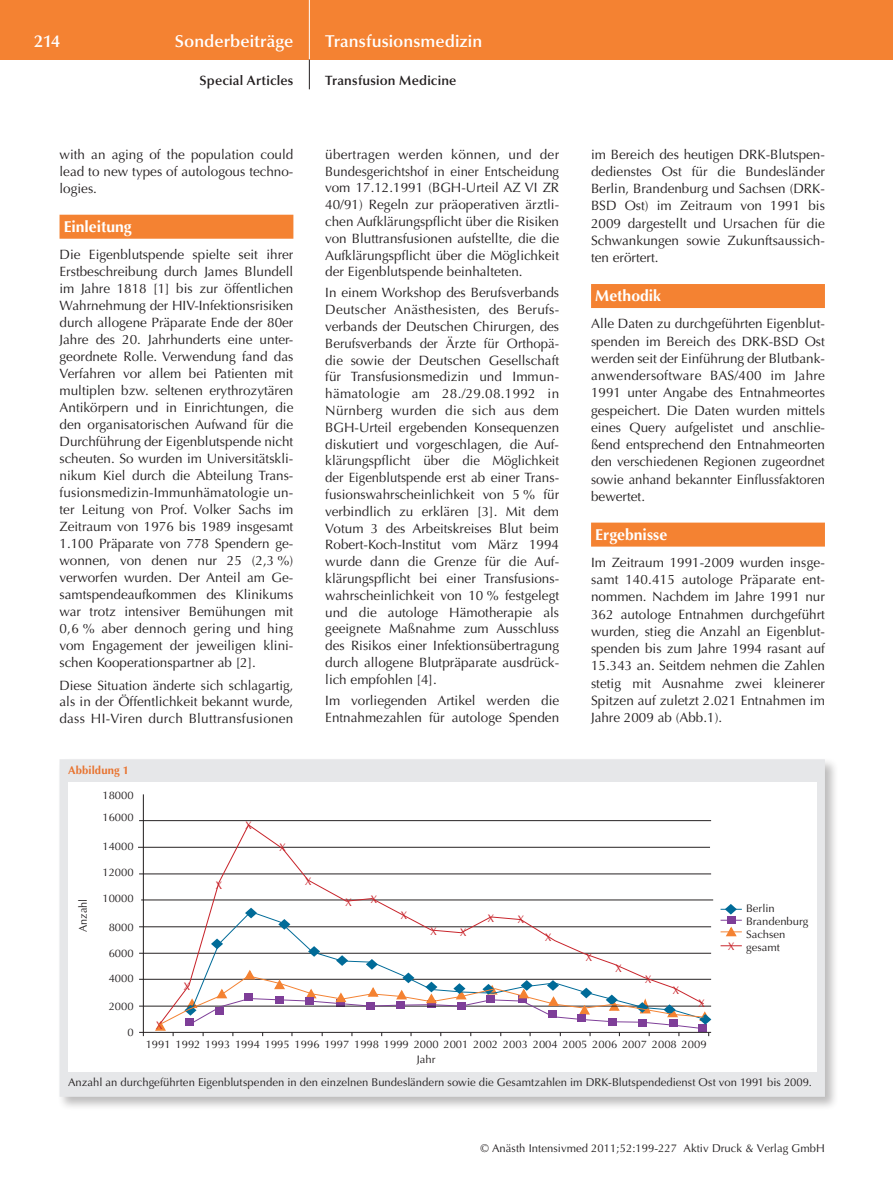
<style>
.page{position:relative;width:893px;height:1191px;background:#fff}
.page>*{position:absolute;margin:0;border:0;box-sizing:border-box;transform-origin:0 0}
.t1{font:600 17.25px "Optima";letter-spacing:.005em;color:#fff}
.t2{font:700 15.75px "Optima";color:#fff}
.t3{font:13.5px/16.8px "Optima";color:#231f20;text-align:justify}
.t4{font:600 13.5px "Optima";letter-spacing:.015em;color:#231f20}
.t5{font:11.25px "Optima";letter-spacing:.005em;color:#231f20}
.t6{font:700 11.25px "Optima";letter-spacing:.015em;color:#e8732f}
.t7{font:10.95px/14.4px "Optima";color:#231f20;text-align:center}
.t8{font:10.95px "Optima";color:#c8242b}
.s1{color:#c8242b}
</style>
<div class="page">
<div style="left:0;top:0;width:893px;height:60px;background:#f48232"></div>
<hr style="left:309px;top:0;width:1px;height:60px;background:#fff">
<svg style="left:309px;top:60px;width:1px;height:29px"></svg>
<div style="left:60px;top:215px;width:233px;height:24px;background:#f48232"></div>
<div style="left:591px;top:284px;width:234px;height:24px;background:#f48232"></div>
<div style="left:591px;top:522px;width:234px;height:24px;background:#f48232"></div>
<div style="left:57px;top:757px;width:782px;height:353px;background:#231f20;opacity:.3"></div>
<div style="left:60px;top:759px;width:765px;height:337px;background:#e6e7e9"></div>
<div style="left:68px;top:782px;width:748px;height:289px;background:#fff"></div>
<hr style="left:143px;top:794px;width:1px;height:242px;background:#231f20">
<hr style="left:139px;top:1032px;width:572px;height:1px;background:#231f20">
<hr style="left:139px;top:1005px;width:572px;height:1px;background:#231f20">
<hr style="left:139px;top:979px;width:572px;height:1px;background:#231f20">
<hr style="left:139px;top:953px;width:572px;height:1px;background:#231f20">
<hr style="left:139px;top:926px;width:572px;height:1px;background:#231f20">
<hr style="left:141px;top:899px;width:572px;height:1px;background:#231f20">
<hr style="left:139px;top:873px;width:572px;height:1px;background:#231f20">
<hr style="left:138px;top:847px;width:572px;height:1px;background:#231f20">
<hr style="left:139px;top:820px;width:572px;height:1px;background:#231f20">
<svg style="left:721px;top:904px;width:21px;height:10px"></svg>
<div style="left:727px;top:916px;width:8px;height:7px;background:#7e3e98"></div>
<svg style="left:721px;top:920px;width:21px;height:17px"></svg>
<svg style="left:721px;top:945px;width:21px;height:1px"></svg>
<svg style="left:159px;top:824px;width:545px;height:104px"></svg>
<svg style="left:190px;top:911px;width:517px;height:27px"></svg>
<svg style="left:245px;top:907px;width:12px;height:11px"></svg>
<svg style="left:278px;top:919px;width:12px;height:10px"></svg>
<svg style="left:154px;top:938px;width:557px;height:98px"></svg>
<div style="left:185px;top:1018px;width:8px;height:8px;background:#7e3e98"></div>
<div style="left:216px;top:1007px;width:8px;height:8px;background:#7e3e98"></div>
<div style="left:244px;top:993px;width:9px;height:7px;background:#7e3e98"></div>
<div style="left:275px;top:996px;width:9px;height:7px;background:#7e3e98"></div>
<div style="left:306px;top:997px;width:8px;height:7px;background:#7e3e98"></div>
<div style="left:366px;top:1001px;width:9px;height:8px;background:#7e3e98"></div>
<div style="left:396px;top:1001px;width:9px;height:7px;background:#7e3e98"></div>
<div style="left:457px;top:1002px;width:8px;height:7px;background:#7e3e98"></div>
<div style="left:548px;top:1010px;width:9px;height:8px;background:#7e3e98"></div>
<div style="left:577px;top:1014px;width:9px;height:8px;background:#7e3e98"></div>
<div style="left:608px;top:1018px;width:9px;height:7px;background:#7e3e98"></div>
<div style="left:638px;top:1019px;width:9px;height:8px;background:#7e3e98"></div>
<div style="left:669px;top:1019px;width:8px;height:7px;background:#7e3e98"></div>
<p class="t1" style="left:34px;top:31px;width:28px">214</p>
<p class="t1" style="left:175px;top:31px;width:120px">Sonderbeiträge</p>
<p class="t4" style="left:199px;top:73px;width:95px">Special Articles</p>
<p class="t1" style="left:325px;top:31px;width:158px">Transfusionsmedizin</p>
<p class="t4" style="left:325px;top:73px;width:133px">Transfusion Medicine</p>
<p class="t3" style="left:60px;top:146px;width:235px">with an aging of the population could lead to new types of autologous techno&shy;logies.</p>
<p class="t2" style="left:64px;top:217px;width:70px">Einleitung</p>
<p class="t3" style="left:60px;top:246px;width:235px;text-align:left">Die Eigenblutspende spielte seit ihrer Erstbeschreibung durch James Blundell im Jahre 1818 [1] bis zur öffentlichen Wahrnehmung der HIV-Infektionsrisiken durch allogene Präparate Ende der 80er Jahre des 20. Jahrhunderts eine unter&shy;geordnete Rolle. Verwendung fand das Verfahren vor allem bei Patienten mit multiplen bzw. seltenen erythrozytären Antikörpern und in Einrichtungen, die den organisatorischen Aufwand für die Durchführung der Eigenblutspende nicht scheuten. So wurden im Universitätskli&shy;nikum Kiel durch die Abteilung Trans-‑ fusionsmedizin-Immunhämatologie un-‑ ter Leitung von Prof. Volker Sachs im Zeitraum von 1976 bis 1989 insgesamt 1.100 Präparate von 778 Spendern ge-‑ wonnen, von denen nur 25 (2,3 %) verworfen wurden. Der Anteil am Ge&shy;samtspendeaufkommen des Klinikums war trotz intensiver Bemühungen mit 0,6 % aber dennoch gering und hing vom Engagement der jeweiligen klini&shy;schen Kooperationspartner ab [2].</p>
<p class="t3" style="left:60px;top:676px;width:235px">Diese Situation änderte sich schlagartig, als in der Öffentlichkeit bekannt wurde, dass HI-Viren durch Bluttransfusionen</p>
<p class="t3" style="left:325px;top:146px;width:235px">übertragen werden können, und der Bundesgerichtshof in einer Entscheidung vom 17.12.1991 (BGH-Urteil AZ VI ZR 40/91) Regeln zur präoperativen ärztli&shy;chen Aufklärungspflicht über die Risiken von Bluttransfusionen aufstellte, die die Aufklärungspflicht über die Möglichkeit der Eigenblutspende beinhalteten.</p>
<p class="t3" style="left:325px;top:285px;width:235px;text-align:left">In einem Workshop des Berufsverbands Deutscher Anästhesisten, des Berufs&shy;verbands der Deutschen Chirurgen, des Berufsverbands der Ärzte für Orthopä-‑ die sowie der Deutschen Gesellschaft für Transfusionsmedizin und Immun&shy;hämatologie am 28./29.08.1992 in Nürnberg wurden die sich aus dem BGH-Urteil ergebenden Konsequenzen diskutiert und vorgeschlagen, die Auf&shy;klärungspflicht über die Möglichkeit der Eigenblutspende erst ab einer Trans&shy;fusionswahrscheinlichkeit von 5 % für verbindlich zu erklären [3]. Mit dem Votum 3 des Arbeitskreises Blut beim Robert-Koch-Institut vom März 1994 wurde dann die Grenze für die Auf&shy;klärungspflicht bei einer Transfusions&shy;wahrscheinlichkeit von 10 % festgelegt und die autologe Hämotherapie als geeignete Maßnahme zum Ausschluss des Risikos einer Infektionsübertragung durch allogene Blutpräparate ausdrück&shy;lich empfohlen [4].</p>
<p class="t3" style="left:325px;top:692px;width:235px">Im vorliegenden Artikel werden die<br>Entnahmezahlen für autologe Spenden</p>
<p class="t6" style="left:68px;top:763px;width:63px">Abbildung 1</p>
<p class="t5" style="left:77px;top:932px;width:35px;rotate:-90deg">Anzahl</p>
<p class="t7" style="left:102px;top:783px;width:33px;line-height:22.6px;text-align:left">18000<br>16000</p>
<p class="t7" style="left:102px;top:838px;width:33px">14000</p>
<p class="t7" style="left:102px;top:865px;width:33px">12000</p>
<p class="t7" style="left:102px;top:891px;width:33px">10000</p>
<p class="t7" style="left:109px;top:920px;width:27px">8000</p>
<p class="t7" style="left:109px;top:946px;width:27px">6000</p>
<p class="t7" style="left:109px;top:971px;width:27px">4000</p>
<p class="t7" style="left:109px;top:999px;width:27px">2000</p>
<p class="t7" style="left:127px;top:1025px;width:8px">0</p>
<p class="t8" style="left:156px;top:1019px;width:8px">X</p>
<p class="t8" style="left:183px;top:980px;width:8px">X</p>
<p class="t8" style="left:215px;top:878px;width:8px">X</p>
<p class="t8" style="left:245px;top:819px;width:8px">X</p>
<p class="t8" style="left:279px;top:841px;width:8px">X</p>
<p class="t8" style="left:305px;top:875px;width:8px">X</p>
<p class="t8" style="left:345px;top:896px;width:8px">X</p>
<p class="t8" style="left:371px;top:893px;width:8px">X</p>
<p class="t8" style="left:400px;top:908px;width:8px">X</p>
<p class="t8" style="left:430px;top:924px;width:8px">X</p>
<p class="t8" style="left:460px;top:926px;width:8px">X</p>
<p class="t8" style="left:488px;top:911px;width:8px">X</p>
<p class="t8" style="left:517px;top:912px;width:8px">X</p>
<p class="t8" style="left:545px;top:931px;width:8px">X</p>
<p class="t3" style="left:591px;top:146px;width:235px;line-height:17.2px">im Bereich des heutigen DRK-Blutspen&shy;dedienstes Ost für die Bundesländer Berlin, Brandenburg und Sachsen (DRK-BSD Ost) im Zeitraum von 1991 bis 2009 dargestellt und Ursachen für die Schwankungen sowie Zukunftsaussich&shy;ten erörtert.</p>
<p class="t2" style="left:595px;top:287px;width:67px">Methodik</p>
<p class="t3" style="left:591px;top:315px;width:235px;line-height:17.2px">Alle Daten zu durchgeführten Eigenblut&shy;spenden im Bereich des DRK-BSD Ost werden seit der Einführung der Blutbank&shy;anwendersoftware BAS/400 im Jahre 1991 unter Angabe des Entnahmeortes gespeichert. Die Daten wurden mittels eines Query aufgelistet und anschlie&shy;ßend entsprechend den Entnahmeorten den verschiedenen Regionen zugeordnet sowie anhand bekannter Einflussfaktoren bewertet.</p>
<p class="t2" style="left:595px;top:525px;width:74px">Ergebnisse</p>
<p class="t3" style="left:591px;top:554px;width:235px;line-height:17.2px">Im Zeitraum 1991-2009 wurden insge&shy;samt 140.415 autologe Präparate ent&shy;nommen. Nachdem im Jahre 1991 nur 362 autologe Entnahmen durchgeführt wurden, stieg die Anzahl an Eigenblut&shy;spenden bis zum Jahre 1994 rasant auf 15.343 an. Seitdem nehmen die Zahlen stetig mit Ausnahme zwei kleinerer Spitzen auf zuletzt 2.021 Entnahmen im Jahre 2009 ab (Abb.1).</p>
<p class="t8" style="left:585px;top:950px;width:8px">X</p>
<p class="t8" style="left:615px;top:961px;width:8px">X</p>
<p class="t8" style="left:645px;top:973px;width:8px">X</p>
<p class="t8" style="left:673px;top:984px;width:8px">X</p>
<p class="t8" style="left:698px;top:997px;width:8px">X</p>
<p class="t7" style="left:746px;top:901px;width:30px">Berlin</p>
<p class="t7" style="left:746px;top:914px;width:64px">Brandenburg</p>
<p class="t7" style="left:746px;top:927px;width:41px">Sachsen</p>
<p class="t7" style="left:728px;top:940px;width:54px"><span class="s1">X</span> gesamt</p>
<p class="t7" style="left:146px;top:1037px;width:562px">1991 1992 1993 1994 1995 1996 1997 1998 1999 2000 2001 2002 2003 2004 2005 2006 2007 2008 2009<br>Jahr</p>
<p class="t5" style="left:68px;top:1075px;width:745px">Anzahl an durchgeführten Eigenblutspenden in den einzelnen Bundesländern sowie die Gesamtzahlen im DRK-Blutspendedienst Ost von 1991 bis 2009.</p>
<p class="t5" style="left:480px;top:1142px;width:346px">© Anästh Intensivmed 2011;52:199-227 Aktiv Druck &amp; Verlag GmbH</p>
</div>
